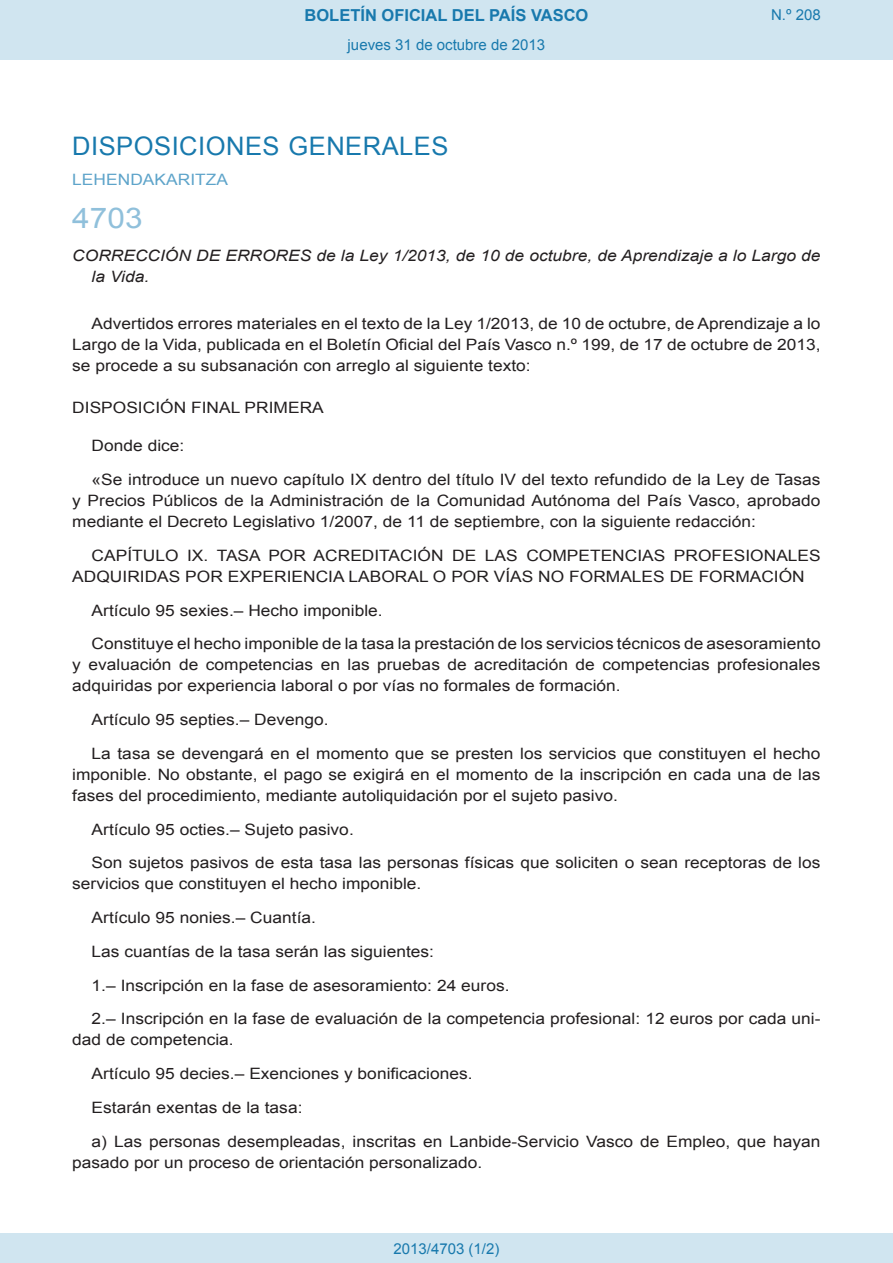
<style>
.page{position:relative;width:893px;height:1263px;background:#fff}
.page>*{position:absolute;margin:0;border:0;box-sizing:border-box;transform-origin:0 0}
.BOPVOrden{font:28.5px "Arial";color:#90c0db;scale:1.11 1}
.BOPVSeccion{font:25.5px "Arial";letter-spacing:.02em;color:#1879ad}
.t1{font:700 16.5px "Arial";color:#1879ad}
.BOPVDetalle{font:15.6px/21px "Arial";color:#231f20;text-align:justify;scale:1.11 1}
.BOPVTitulo{font:italic 15.6px/21px "Arial";color:#231f20;scale:1.11 1}
.BOPVDisposicion{font:15.6px "Arial";color:#231f20;scale:1.11 1}
.BOPVOrganismo{font:15.6px "Arial";letter-spacing:.005em;color:#5ea4ca;scale:1.11 1}
.Paginacion_Centro{font:15px "Arial";color:#1879ad}
</style>
<div class="page">
<div style="left:0;top:0;width:893px;height:60px;background:#d0e5f0"></div>
<div style="left:0;top:1233px;width:893px;height:30px;background:#d0e5f0"></div>
<p class="t1" style="left:305px;top:4px;width:285px">BOLETÍN OFICIAL DEL PAÍS VASCO</p>
<p class="Paginacion_Centro" style="left:348px;top:35px;width:199px">jueves 31 de octubre de 2013</p>
<p class="Paginacion_Centro" style="left:771px;top:5px;width:51px">N.º 208</p>
<p class="BOPVSeccion" style="left:72px;top:129px;width:378px">DISPOSICIONES GENERALES</p>
<p class="BOPVOrganismo" style="left:72px;top:169px;width:142px">LEHENDAKARITZA</p>
<p class="BOPVOrden" style="left:72px;top:199px;width:65px">4703</p>
<p class="BOPVTitulo" style="left:92px;top:246px;width:658px;text-indent:-19px">CORRECCIÓN DE ERRORES de la Ley 1/2013, de 10 de octubre, de Aprendizaje a lo Largo de la Vida.</p>
<p class="BOPVDetalle" style="left:72px;top:313px;width:676px;text-indent:19px">Advertidos errores materiales en el texto de la Ley 1/2013, de 10 de octubre, de Aprendizaje a lo Largo de la Vida, publicada en el Boletín Oficial del País Vasco n.º 199, de 17 de octubre de 2013, se procede a su subsanación con arreglo al siguiente texto:</p>
<p class="BOPVDisposicion" style="left:72px;top:398px;width:228px">DISPOSICIÓN FINAL PRIMERA</p>
<p class="BOPVDetalle" style="left:92px;top:435px;width:85px">Donde dice:</p>
<p class="BOPVDetalle" style="left:72px;top:469px;width:676px;text-indent:19px">«Se introduce un nuevo capítulo IX dentro del título IV del texto refundido de la Ley de Tasas y Precios Públicos de la Administración de la Comunidad Autónoma del País Vasco, aprobado mediante el Decreto Legislativo 1/2007, de 11 de septiembre, con la siguiente redacción:</p>
<p class="BOPVDetalle" style="left:72px;top:545px;width:676px;text-indent:19px">CAPÍTULO IX. TASA POR ACREDITACIÓN DE LAS COMPETENCIAS PROFESIONALES<br>ADQUIRIDAS POR EXPERIENCIA LABORAL O POR VÍAS NO FORMALES DE FORMACIÓN</p>
<p class="BOPVDetalle" style="left:92px;top:600px;width:264px">Artículo 95 sexies.– Hecho imponible.</p>
<p class="BOPVDetalle" style="left:72px;top:633px;width:676px;text-indent:19px">Constituye el hecho imponible de la tasa la prestación de los servicios técnicos de asesoramiento y evaluación de competencias en las pruebas de acreditación de competencias profesionales adquiridas por experiencia laboral o por vías no formales de formación.</p>
<p class="BOPVDetalle" style="left:92px;top:709px;width:215px">Artículo 95 septies.– Devengo.</p>
<p class="BOPVDetalle" style="left:72px;top:743px;width:675px;text-indent:19px">La tasa se devengará en el momento que se presten los servicios que constituyen el hecho imponible. No obstante, el pago se exigirá en el momento de la inscripción en cada una de las fases del procedimiento, mediante autoliquidación por el sujeto pasivo.</p>
<p class="BOPVDetalle" style="left:92px;top:819px;width:238px">Artículo 95 octies.– Sujeto pasivo.</p>
<p class="BOPVDetalle" style="left:72px;top:852px;width:675px;text-indent:19px">Son sujetos pasivos de esta tasa las personas físicas que soliciten o sean receptoras de los servicios que constituyen el hecho imponible.</p>
<p class="BOPVDetalle" style="left:92px;top:907px;width:204px">Artículo 95 nonies.– Cuantía.</p>
<p class="BOPVDetalle" style="left:92px;top:941px;width:310px">Las cuantías de la tasa serán las siguientes:</p>
<p class="BOPVDetalle" style="left:92px;top:975px;width:378px">1.– Inscripción en la fase de asesoramiento: 24 euros.</p>
<p class="BOPVDetalle" style="left:72px;top:1008px;width:676px;text-indent:19px">2.– Inscripción en la fase de evaluación de la competencia profesional: 12 euros por cada uni&shy;dad de competencia.</p>
<p class="BOPVDetalle" style="left:92px;top:1063px;width:345px">Artículo 95 decies.– Exenciones y bonificaciones.</p>
<p class="BOPVDetalle" style="left:92px;top:1097px;width:191px">Estarán exentas de la tasa:</p>
<p class="BOPVDetalle" style="left:72px;top:1131px;width:676px;text-indent:19px">a) Las personas desempleadas, inscritas en Lanbide-Servicio Vasco de Empleo, que hayan pasado por un proceso de orientación personalizado.</p>
<p class="Paginacion_Centro" style="left:393px;top:1238px;width:107px">2013/4703 (1/2)</p>
</div>
